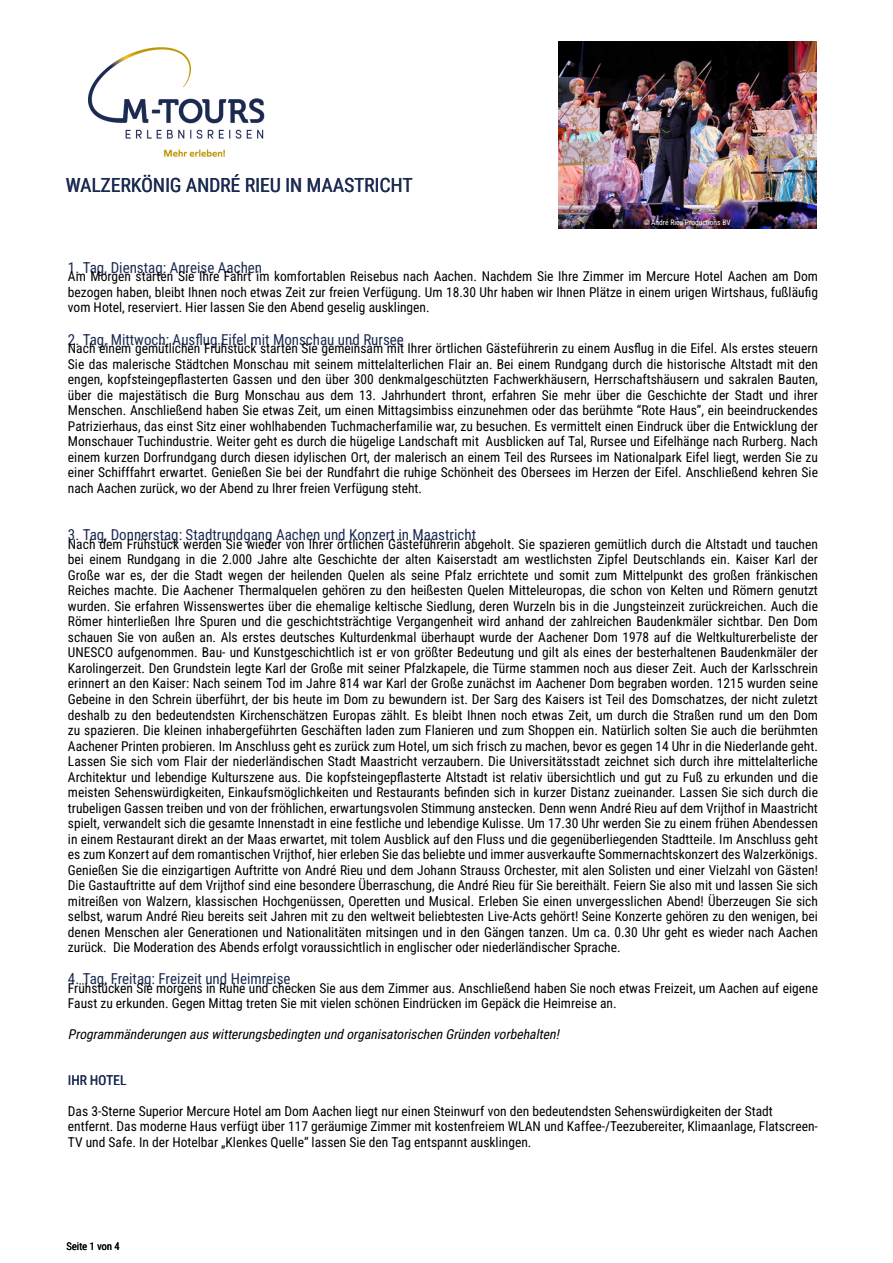
<style>
.page{position:relative;width:893px;height:1263px;background:#fff}
.page>*{position:absolute;margin:0;border:0;box-sizing:border-box;transform-origin:0 0}
.t1{font:19.5px "Roboto Condensed";color:#1c2b52}
.t2{font:15px "Roboto Condensed";color:#1c2b52}
.t3{font:13.5px/15.6px "Roboto Condensed";color:#000;text-align:justify}
.t4{font:italic 13.5px "Roboto Condensed";color:#000}
.t5{font:13.5px "Roboto Condensed";color:#1c2b52}
.t6{font:10.5px "Roboto Condensed";color:#000}
.t7{font:7.5px "Roboto Condensed";color:#fff}
</style>
<div class="page">
<img style="left:88px;top:47px;width:177px;height:110px">
<img style="left:558px;top:41px;width:258px;height:188px">
<h1 class="t1" style="left:66px;top:176px;width:348px">WALZERKÖNIG ANDRÉ RIEU IN MAASTRICHT</h1>
<p class="t7" style="left:644px;top:219px;width:88px">© André Rieu Productions BV</p>
<p class="t2" style="left:68px;top:261px;width:196px">1. Tag, Dienstag: Anreise Aachen</p>
<p class="t3" style="left:68px;top:269px;width:751px">Am Morgen starten Sie Ihre Fahrt im komfortablen Reisebus nach Aachen. Nachdem Sie Ihre Zimmer im Mercure Hotel Aachen am Dom bezogen haben, bleibt Ihnen noch etwas Zeit zur freien Verfügung. Um 18.30 Uhr haben wir Ihnen Plätze in einem urigen Wirtshaus, fußläufig vom Hotel, reserviert. Hier lassen Sie den Abend geselig ausklingen.</p>
<p class="t2" style="left:68px;top:333px;width:338px">2. Tag, Mittwoch: Ausflug Eifel mit Monschau und Rursee</p>
<p class="t3" style="left:68px;top:341px;width:751px">Nach einem gemütlichen Frühstück starten Sie gemeinsam mit Ihrer örtlichen Gästeführerin zu einem Ausflug in die Eifel. Als erstes steuern Sie das malerische Städtchen Monschau mit seinem mittelalterlichen Flair an. Bei einem Rundgang durch die historische Altstadt mit den engen, kopfsteingepflasterten Gassen und den über 300 denkmalgeschützten Fachwerkhäusern, Herrschaftshäusern und sakralen Bauten, über die majestätisch die Burg Monschau aus dem 13. Jahrhundert thront, erfahren Sie mehr über die Geschichte der Stadt und ihrer Menschen. Anschließend haben Sie etwas Zeit, um einen Mittagsimbiss einzunehmen oder das berühmte “Rote Haus”, ein beeindruckendes Patrizierhaus, das einst Sitz einer wohlhabenden Tuchmacherfamilie war, zu besuchen. Es vermittelt einen Eindruck über die Entwicklung der Monschauer Tuchindustrie. Weiter geht es durch die hügelige Landschaft mit Ausblicken auf Tal, Rursee und Eifelhänge nach Rurberg. Nach einem kurzen Dorfrundgang durch diesen idylischen Ort, der malerisch an einem Teil des Rursees im Nationalpark Eifel liegt, werden Sie zu einer Schifffahrt erwartet. Genießen Sie bei der Rundfahrt die ruhige Schönheit des Obersees im Herzen der Eifel. Anschließend kehren Sie nach Aachen zurück, wo der Abend zu Ihrer freien Verfügung steht.</p>
<p class="t2" style="left:68px;top:528px;width:410px">3. Tag, Donnerstag: Stadtrundgang Aachen und Konzert in Maastricht</p>
<p class="t3" style="left:68px;top:537px;width:751px">Nach dem Frühstück werden Sie wieder von Ihrer örtlichen Gästeführerin abgeholt. Sie spazieren gemütlich durch die Altstadt und tauchen bei einem Rundgang in die 2.000 Jahre alte Geschichte der alten Kaiserstadt am westlichsten Zipfel Deutschlands ein. Kaiser Karl der Große war es, der die Stadt wegen der heilenden Quelen als seine Pfalz errichtete und somit zum Mittelpunkt des großen fränkischen Reiches machte. Die Aachener Thermalquelen gehören zu den heißesten Quelen Mitteleuropas, die schon von Kelten und Römern genutzt wurden. Sie erfahren Wissenswertes über die ehemalige keltische Siedlung, deren Wurzeln bis in die Jungsteinzeit zurückreichen. Auch die Römer hinterließen Ihre Spuren und die geschichtsträchtige Vergangenheit wird anhand der zahlreichen Baudenkmäler sichtbar. Den Dom schauen Sie von außen an. Als erstes deutsches Kulturdenkmal überhaupt wurde der Aachener Dom 1978 auf die Weltkulturerbeliste der UNESCO aufgenommen. Bau- und Kunstgeschichtlich ist er von größter Bedeutung und gilt als eines der besterhaltenen Baudenkmäler der Karolingerzeit. Den Grundstein legte Karl der Große mit seiner Pfalzkapele, die Türme stammen noch aus dieser Zeit. Auch der Karlsschrein erinnert an den Kaiser: Nach seinem Tod im Jahre 814 war Karl der Große zunächst im Aachener Dom begraben worden. 1215 wurden seine Gebeine in den Schrein überführt, der bis heute im Dom zu bewundern ist. Der Sarg des Kaisers ist Teil des Domschatzes, der nicht zuletzt deshalb zu den bedeutendsten Kirchenschätzen Europas zählt. Es bleibt Ihnen noch etwas Zeit, um durch die Straßen rund um den Dom zu spazieren. Die kleinen inhabergeführten Geschäften laden zum Flanieren und zum Shoppen ein. Natürlich solten Sie auch die berühmten Aachener Printen probieren. Im Anschluss geht es zurück zum Hotel, um sich frisch zu machen, bevor es gegen 14 Uhr in die Niederlande geht.<br>Lassen Sie sich vom Flair der niederländischen Stadt Maastricht verzaubern. Die Universitätsstadt zeichnet sich durch ihre mittelalterliche Architektur und lebendige Kulturszene aus. Die kopfsteingepflasterte Altstadt ist relativ übersichtlich und gut zu Fuß zu erkunden und die meisten Sehenswürdigkeiten, Einkaufsmöglichkeiten und Restaurants befinden sich in kurzer Distanz zueinander. Lassen Sie sich durch die trubeligen Gassen treiben und von der fröhlichen, erwartungsvolen Stimmung anstecken. Denn wenn André Rieu auf dem Vrijthof in Maastricht spielt, verwandelt sich die gesamte Innenstadt in eine festliche und lebendige Kulisse. Um 17.30 Uhr werden Sie zu einem frühen Abendessen in einem Restaurant direkt an der Maas erwartet, mit tolem Ausblick auf den Fluss und die gegenüberliegenden Stadtteile. Im Anschluss geht es zum Konzert auf dem romantischen Vrijthof, hier erleben Sie das beliebte und immer ausverkaufte Sommernachtskonzert des Walzerkönigs.<br>Genießen Sie die einzigartigen Auftritte von André Rieu und dem Johann Strauss Orchester, mit alen Solisten und einer Vielzahl von Gästen!<br>Die Gastauftritte auf dem Vrijthof sind eine besondere Überraschung, die André Rieu für Sie bereithält. Feiern Sie also mit und lassen Sie sich mitreißen von Walzern, klassischen Hochgenüssen, Operetten und Musical. Erleben Sie einen unvergesslichen Abend! Überzeugen Sie sich selbst, warum André Rieu bereits seit Jahren mit zu den weltweit beliebtesten Live-Acts gehört! Seine Konzerte gehören zu den wenigen, bei denen Menschen aler Generationen und Nationalitäten mitsingen und in den Gängen tanzen. Um ca. 0.30 Uhr geht es wieder nach Aachen zurück. Die Moderation des Abends erfolgt voraussichtlich in englischer oder niederländischer Sprache.</p>
<p class="t2" style="left:68px;top:972px;width:224px">4. Tag, Freitag: Freizeit und Heimreise</p>
<p class="t3" style="left:68px;top:981px;width:751px">Frühstücken Sie morgens in Ruhe und checken Sie aus dem Zimmer aus. Anschließend haben Sie noch etwas Freizeit, um Aachen auf eigene<br>Faust zu erkunden. Gegen Mittag treten Sie mit vielen schönen Eindrücken im Gepäck die Heimreise an.</p>
<p class="t4" style="left:68px;top:1028px;width:495px">Programmänderungen aus witterungsbedingten und organisatorischen Gründen vorbehalten!</p>
<p class="t5" style="left:68px;top:1074px;width:60px">IHR HOTEL</p>
<p class="t3" style="left:68px;top:1104px;width:751px;text-align:left">Das 3-Sterne Superior Mercure Hotel am Dom Aachen liegt nur einen Steinwurf von den bedeutendsten Sehenswürdigkeiten der Stadt entfernt. Das moderne Haus verfügt über 117 geräumige Zimmer mit kostenfreiem WLAN und Kaffee-/Teezubereiter, Klimaanlage, Flatscreen-<br>TV und Safe. In der Hotelbar „Klenkes Quelle“ lassen Sie den Tag entspannt ausklingen.</p>
<p class="t6" style="left:66px;top:1242px;width:55px">Seite 1 von 4</p>
</div>
